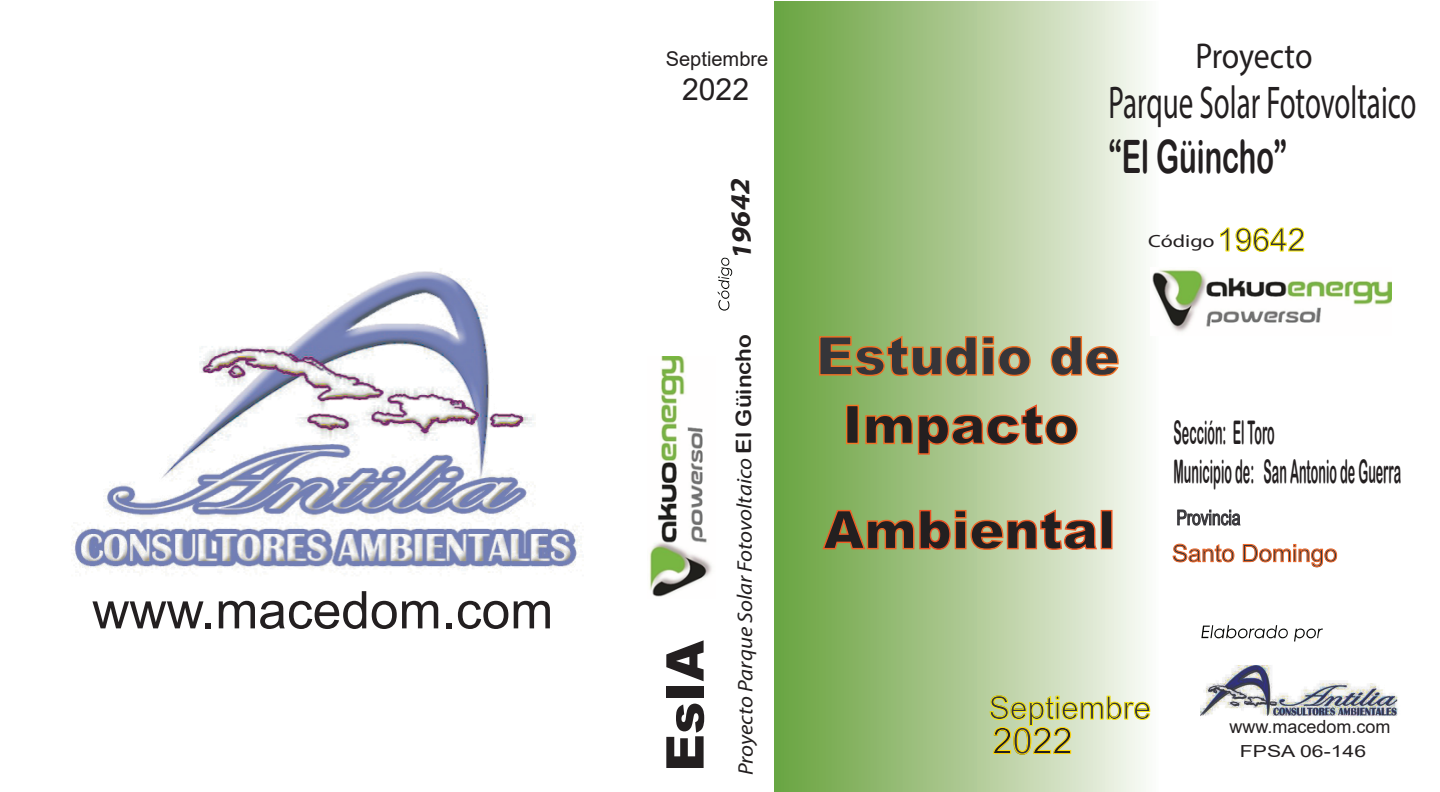
<style>
.page{position:relative;width:1440px;height:792px;background:#fff}
.page>*{position:absolute;margin:0;border:0;box-sizing:border-box;transform-origin:0 0}
.t1{font:900 53.1px/105.1px "Arial";color:#231f20;text-align:center}
.t2{font:900 53.1px "Arial";color:#363539}
.t3{font:52px "Arial";color:#231f20}
.t4{font:900 52px "Arial";color:#231f20}
.t5{font:46.1px "Myriad Pro";color:#231f20;scale:.63 1}
.t6{font:46.1px "Arial Rounded MT Bold";color:#231f20;scale:.63 1}
.t7{font:36.4px "Arial";color:#231f20}
.t8{font:36px "Myriad Pro";letter-spacing:-.005em;color:#231f20;scale:.89 1}
.t9{font:32.6px/39.1px "Arial Rounded MT Bold";color:#231f20;scale:.38 1}
.t10{font:32.1px "Arial";color:#363539}
.t11{font:30.4px "Arial";color:#231f20}
.t12{font:italic 700 27.7px "Myriad Pro";color:#231f20;scale:1.08 1}
.t13{font:24px "Arial";color:#363539}
.t14{font:italic 21.1px "Myriad Pro";letter-spacing:-.005em;color:#231f20;scale:1.08 1}
.t15{font:20.9px "Arial";color:#363539;scale:.75 1}
.t16{font:20.3px "Arial";color:#231f20}
.t17{font:18.2px "Arial";color:#231f20}
.t18{font:17.7px "Myriad Pro";color:#231f20;scale:1.24 1}
.t19{font:16.6px "Arial";color:#231f20;scale:1.28 1}
.s1{font-family:"Arial Rounded MT Bold";font-style:normal}
.s2{color:#fff101}
</style>
<div class="page">
<div style="left:775px;top:1px;width:384px;height:791px;background:linear-gradient(to right,#67a03b,#f9f8f4)"></div>
<img style="left:1201px;top:625px;width:122px;height:16px">
<img style="left:718px;top:258px;width:14px;height:45px">
<svg style="left:989px;top:695px;width:162px;height:60px;background:#dde3ac"></svg>
<img style="left:71px;top:268px;width:511px;height:306px">
<img style="left:1201px;top:665px;width:197px;height:53px">
<svg style="left:818px;top:335px;width:214px;height:42px;background:#acb372"></svg>
<svg style="left:1050px;top:335px;width:70px;height:42px;background:#dfd3b4"></svg>
<div style="left:846px;top:405px;width:13px;height:39px;border:1px solid #f17623"></div>
<svg style="left:865px;top:403px;width:213px;height:52px;background:#b8be89"></svg>
<svg style="left:821px;top:508px;width:277px;height:43px;background:#b6b881"></svg>
<div style="left:1101px;top:510px;width:12px;height:39px;border:1px solid #ee5924"></div>
<svg style="left:1220px;top:227px;width:85px;height:25px"></svg>
<svg style="left:1177px;top:509px;width:64px;height:17px"></svg>
<svg style="left:1172px;top:543px;width:63px;height:20px"></svg>
<svg style="left:1242px;top:544px;width:96px;height:24px"></svg>
<img style="left:1150px;top:268px;width:242px;height:67px">
<img style="left:649px;top:357px;width:63px;height:240px">
<h2 class="t3" style="left:92px;top:574px;width:462px">www.macedom.com</h2>
<p class="t16" style="left:666px;top:45px;width:104px">Septiembre</p>
<p class="t11" style="left:682px;top:68px;width:68px">2022</p>
<p class="t12" style="left:724px;top:260px;width:76px;rotate:-92deg">19642</p>
<h2 class="t4" style="left:647px;top:772px;width:133px;rotate:-90deg">EsIA</h2>
<p class="t14" style="left:732px;top:775px;width:410px;rotate:-90deg">Proyecto Parque Solar Fotovoltaico <span class="s1">El Güincho</span></p>
<p class="t8" style="left:1195px;top:34px;width:133px">Proyecto</p>
<h3 class="t5" style="left:1108px;top:74px;width:491px">Parque Solar Fotovoltaico</h3>
<h3 class="t6" style="left:1108px;top:130px;width:285px">“El Güincho”</h3>
<p class="t10" style="left:1217px;top:218px;width:90px">19642</p>
<p class="t18" style="left:1148px;top:231px;width:55px">Código</p>
<h1 class="t2" style="left:816px;top:317px;width:305px">Estudio de</h1>
<h1 class="t1" style="left:823px;top:370px;width:293px">Impacto<br>Ambiental</h1>
<p class="t9" style="left:1174px;top:412px;width:600px">Sección: El Toro<br>Municipio de: San Antonio de Guerra</p>
<p class="t15" style="left:1177px;top:503px;width:87px">Provincia</p>
<p class="t13" style="left:1172px;top:537px;width:167px">Santo Domingo</p>
<p class="t10" style="left:989px;top:686px;width:164px">Septiembre</p>
<p class="t7" style="left:993px;top:716px;width:82px"><span class="s2">2</span>022</p>
<p class="t17" style="left:1229px;top:714px;width:163px">www.macedom.com</p>
<p class="t19" style="left:1240px;top:740px;width:100px">FPSA 06-146</p>
</div>
